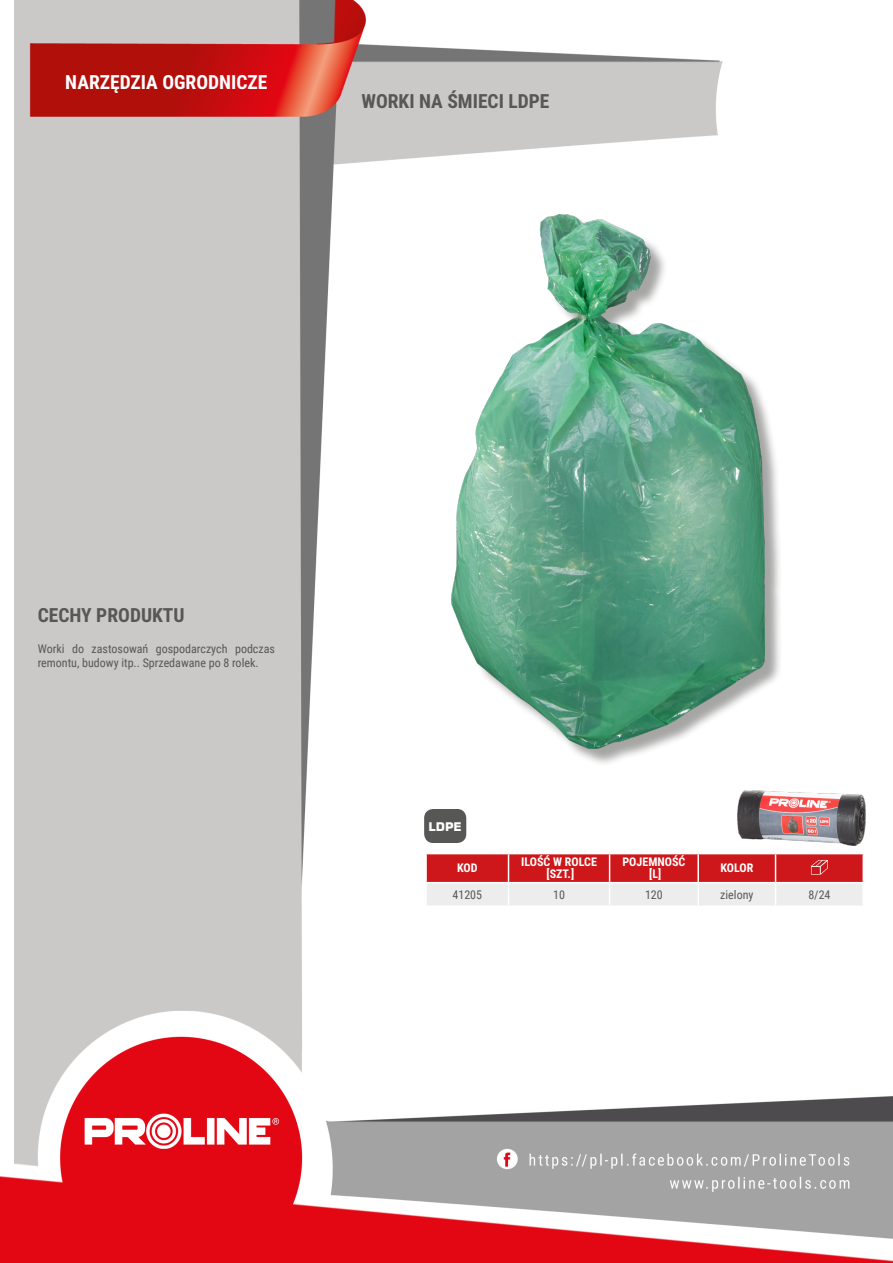
<style>
.page{position:relative;width:893px;height:1263px;background:#fff}
.page>*{position:absolute;margin:0;border:0;box-sizing:border-box;transform-origin:0 0}
.NagĹ_Ăłwek{font:700 19.5px "Roboto Condensed";color:#fff}
.Lewo_bez_dzielenia{font:700 19.5px "Roboto Condensed";color:#575756}
.MateriaĹ__CECHY{font:700 19.5px "Roboto Condensed";color:#575756}
.Opisy{font:12px/14.4px "Roboto Condensed";color:#575756}
.Ĺšrodek_bez_dzieleni{font:700 12px "Roboto Condensed";color:#fff}
.Center{font:12px "Roboto Condensed";color:#575756}
.Ĺšrodek__wymuszenie{font:700 12px "Roboto Condensed";color:#fff}
.Indeks{font:12px "Roboto Condensed";color:#575756}
.Tabelka_nagĹ_Ăłwek{font:700 12px "Roboto Condensed";color:#fff}
.t1{font:700 11.85px "Square 721 BT";color:#fff}
</style>
<div class="page">
<img style="left:0;top:0;width:893px;height:1263px">
<hr style="left:425px;top:854px;width:2px;height:28px;background:#fff">
<hr style="left:425px;top:883px;width:2px;height:22px;background:#fff">
<hr style="left:862px;top:854px;width:2px;height:28px;background:#fff">
<hr style="left:862px;top:883px;width:2px;height:22px;background:#fff">
<hr style="left:775px;top:853px;width:89px;height:1px;background:#fff">
<hr style="left:425px;top:853px;width:83px;height:1px;background:#fff">
<hr style="left:425px;top:882px;width:83px;height:1px;background:#fff">
<hr style="left:775px;top:882px;width:89px;height:1px;background:#fff">
<hr style="left:425px;top:905px;width:83px;height:2px;background:#fff">
<hr style="left:508px;top:905px;width:102px;height:2px;background:#fff">
<hr style="left:610px;top:905px;width:88px;height:2px;background:#fff">
<hr style="left:698px;top:905px;width:77px;height:2px;background:#fff">
<hr style="left:775px;top:905px;width:89px;height:2px;background:#fff">
<svg style="left:426px;top:853px;width:437px;height:52px"></svg>
<div style="left:425px;top:810px;width:41px;height:32px;background:#575756;border-radius:8px"></div>
<div style="left:424px;top:809px;width:42px;height:34px;border:1px solid #575756;border-radius:8px"></div>
<div style="left:454px;top:217px;width:329px;height:550px;background:#1d1d1b;opacity:.4"></div>
<img style="left:451px;top:214px;width:313px;height:535px">
<img style="left:737px;top:790px;width:128px;height:55px">
<p class="NagĹ_Ăłwek" style="left:65px;top:69px;width:204px">NARZĘDZIA OGRODNICZE</p>
<p class="Lewo_bez_dzielenia" style="left:361px;top:88px;width:190px">WORKI NA ŚMIECI LDPE</p>
<p class="MateriaĹ__CECHY" style="left:38px;top:601px;width:148px">CECHY PRODUKTU</p>
<p class="Opisy" style="left:38px;top:641px;width:239px">Worki do zastosowań gospodarczych podczas remontu, budowy itp.. Sprzedawane po 8 rolek.</p>
<p class="t1" style="left:429px;top:820px;width:35px">LDPE</p>
<p class="Tabelka_nagĹ_Ăłwek" style="left:457px;top:860px;width:22px">KOD</p>
<p class="Ĺšrodek_bez_dzieleni" style="left:521px;top:854px;width:77px">ILOŚĆ W ROLCE</p>
<p class="Ĺšrodek__wymuszenie" style="left:547px;top:866px;width:29px">[SZT.]</p>
<p class="Ĺšrodek_bez_dzieleni" style="left:622px;top:854px;width:64px">POJEMNOŚĆ</p>
<p class="Ĺšrodek__wymuszenie" style="left:649px;top:866px;width:14px">[L]</p>
<p class="Ĺšrodek_bez_dzieleni" style="left:720px;top:860px;width:34px">KOLOR</p>
<p class="Indeks" style="left:452px;top:886px;width:31px">41205</p>
<p class="Center" style="left:553px;top:886px;width:13px">10</p>
<p class="Center" style="left:645px;top:886px;width:19px">120</p>
<p class="Center" style="left:720px;top:886px;width:35px">zielony</p>
<p class="Center" style="left:808px;top:886px;width:24px">8/24</p>
</div>
